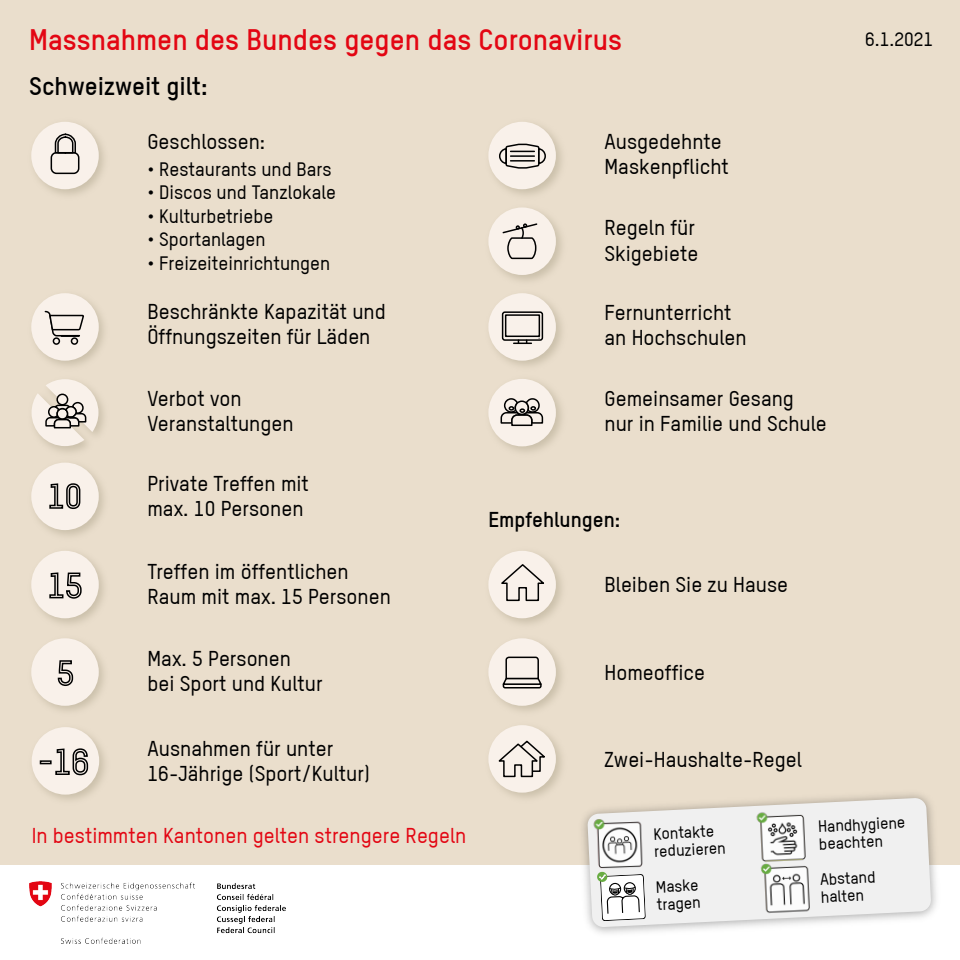
<style>
.page{position:relative;width:960px;height:960px;background:#eadecc}
.page>*{position:absolute;margin:0;border:0;box-sizing:border-box;transform-origin:0 0}
.t1{font:700 29px "TSTARW00";color:#e30613}
.t2{font:700 25px "TSTARW00";color:#000}
.t3{font:500 21px/25.2px "TSTARPROW00";color:#000}
.t4{font:500 21px "TSTARPROW00";color:#e30613}
.t5{font:700 21px "TSTARW00";color:#000}
.t6{font:500 19px "TSTARPROW00";color:#000}
.t7{font:500 16px/17.5px "TSTARPROW00";color:#000}
</style>
<div class="page">
<img style="left:36px;top:122px;width:68px;height:73px">
<div style="left:31px;top:122px;width:68px;height:67px;background:#f9f1ea;border-radius:50%"></div>
<div style="left:31px;top:293px;width:68px;height:68px;background:#f9f1ea;border-radius:50%"></div>
<img style="left:36px;top:463px;width:68px;height:161px">
<div style="left:31px;top:463px;width:68px;height:67px;background:#f9f1ea;border-radius:50%"></div>
<div style="left:31px;top:551px;width:68px;height:67px;background:#f9f1ea;border-radius:50%"></div>
<img style="left:493px;top:122px;width:69px;height:73px">
<div style="left:488px;top:122px;width:68px;height:67px;background:#f9f1ea;border-radius:50%"></div>
<img style="left:494px;top:213px;width:68px;height:68px">
<div style="left:488px;top:207px;width:68px;height:68px;background:#f9f1ea;border-radius:50%"></div>
<img style="left:494px;top:298px;width:68px;height:68px">
<div style="left:488px;top:293px;width:68px;height:68px;background:#f9f1ea;border-radius:50%"></div>
<img style="left:495px;top:383px;width:67px;height:64px">
<div style="left:488px;top:379px;width:68px;height:67px;background:#f9f1ea;border-radius:50%"></div>
<img style="left:494px;top:552px;width:68px;height:159px">
<div style="left:488px;top:551px;width:68px;height:67px;background:#f9f1ea;border-radius:50%"></div>
<div style="left:0;top:865px;width:960px;height:95px;background:#fff"></div>
<img style="left:30px;top:882px;width:255px;height:62px">
<svg style="left:587px;top:798px;width:344px;height:129px;fill:#f0f0f0"></svg>
<img style="left:758px;top:860px;width:59px;height:59px">
<img style="left:591px;top:816px;width:59px;height:59px">
<img style="left:754px;top:809px;width:59px;height:59px">
<svg style="left:597px;top:872px;width:48px;height:49px"></svg>
<svg style="left:502px;top:223px;width:36px;height:37px"></svg>
<svg style="left:499px;top:143px;width:47px;height:26px"></svg>
<hr style="left:511px;top:155px;width:23px;height:2px;background:#000">
<hr style="left:511px;top:160px;width:23px;height:2px;background:#000">
<svg style="left:500px;top:398px;width:44px;height:54px"></svg>
<div style="left:503px;top:312px;width:39px;height:28px;background:#eee6df;border-radius:2px"></div>
<div style="left:502px;top:311px;width:41px;height:30px;border:2px solid #000;border-radius:2px"></div>
<div style="left:505px;top:314px;width:35px;height:23px;background:#f9f1ea;border:2px solid #000"></div>
<svg style="left:514px;top:340px;width:17px;height:4px"></svg>
<div style="left:51px;top:152px;width:28px;height:22px;border:2px solid #000;border-radius:5px"></div>
<svg style="left:54px;top:133px;width:23px;height:21px"></svg>
<div style="left:53px;top:337px;width:7px;height:8px;border:2px solid #000;border-radius:50%"></div>
<svg style="left:44px;top:310px;width:40px;height:34px"></svg>
<div style="left:71px;top:337px;width:7px;height:8px;border:2px solid #000;border-radius:50%"></div>
<svg style="left:32px;top:379px;width:67px;height:76px"></svg>
<svg style="left:49px;top:483px;width:32px;height:26px"></svg>
<svg style="left:49px;top:572px;width:33px;height:27px"></svg>
<img style="left:32px;top:644px;width:73px;height:156px">
<div style="left:31px;top:638px;width:68px;height:68px;background:#f9f1ea;border-radius:50%"></div>
<div style="left:32px;top:727px;width:67px;height:68px;background:#f9f1ea;border-radius:50%"></div>
<svg style="left:57px;top:660px;width:17px;height:26px"></svg>
<div style="left:40px;top:760px;width:12px;height:4px;border:2px solid #000"></div>
<svg style="left:55px;top:748px;width:34px;height:28px"></svg>
<div style="left:488px;top:638px;width:68px;height:68px;background:#f9f1ea;border-radius:50%"></div>
<img style="left:494px;top:730px;width:68px;height:68px">
<div style="left:488px;top:725px;width:68px;height:68px;background:#f9f1ea;border-radius:50%"></div>
<svg style="left:498px;top:740px;width:47px;height:38px"></svg>
<svg style="left:502px;top:656px;width:40px;height:33px"></svg>
<svg style="left:501px;top:564px;width:43px;height:38px"></svg>
<h1 class="t1" style="left:29px;top:22px;width:594px">Massnahmen des Bundes gegen das Coronavirus</h1>
<p class="t2" style="left:29px;top:71px;width:180px">Schweizweit gilt:</p>
<p class="t3" style="left:147px;top:128px;width:119px">Geschlossen:</p>
<p class="t6" style="left:147px;top:156px;width:186px">• Restaurants und Bars</p>
<p class="t6" style="left:147px;top:180px;width:190px">• Discos und Tanzlokale</p>
<p class="t6" style="left:147px;top:203px;width:127px">• Kulturbetriebe</p>
<p class="t6" style="left:147px;top:227px;width:120px">• Sportanlagen</p>
<p class="t6" style="left:147px;top:250px;width:184px">• Freizeiteinrichtungen</p>
<p class="t3" style="left:147px;top:298px;width:240px">Beschränkte Kapazität und<br>Öffnungszeiten für Läden</p>
<p class="t3" style="left:147px;top:385px;width:148px">Verbot von<br>Veranstaltungen</p>
<p class="t3" style="left:147px;top:470px;width:163px">Private Treffen mit max. 10 Personen</p>
<p class="t3" style="left:147px;top:558px;width:245px">Treffen im öffentlichen<br>Raum mit max. 15 Personen</p>
<p class="t3" style="left:148px;top:645px;width:177px">Max. 5 Personen bei Sport und Kultur</p>
<p class="t3" style="left:148px;top:735px;width:224px">Ausnahmen für unter<br>16-Jährige (Sport/Kultur)</p>
<p class="t3" style="left:605px;top:128px;width:126px">Ausgedehnte<br>Maskenpflicht</p>
<p class="t3" style="left:605px;top:214px;width:95px">Regeln für<br>Skigebiete</p>
<p class="t3" style="left:605px;top:299px;width:144px">Fernunterricht an Hochschulen</p>
<p class="t3" style="left:605px;top:385px;width:224px">Gemeinsamer Gesang nur in Familie und Schule</p>
<p class="t5" style="left:488px;top:506px;width:133px">Empfehlungen:</p>
<p class="t3" style="left:605px;top:571px;width:185px">Bleiben Sie zu Hause</p>
<p class="t3" style="left:605px;top:659px;width:102px">Homeoffice</p>
<p class="t3" style="left:605px;top:746px;width:199px">Zwei-Haushalte-Regel</p>
<p class="t6" style="left:865px;top:27px;width:70px">6.1.2021</p>
<p class="t4" style="left:32px;top:822px;width:436px">In bestimmten Kantonen gelten strengere Regeln</p>
<p class="t7" style="left:653px;top:825px;width:73px;rotate:-3deg">Kontakte reduzieren</p>
<p class="t7" style="left:655px;top:878px;width:46px;rotate:-3deg">Maske tragen</p>
<p class="t7" style="left:818px;top:817px;width:89px;rotate:-3deg">Handhygiene beachten</p>
<p class="t7" style="left:820px;top:870px;width:57px;rotate:-3deg">Abstand halten</p>
</div>
